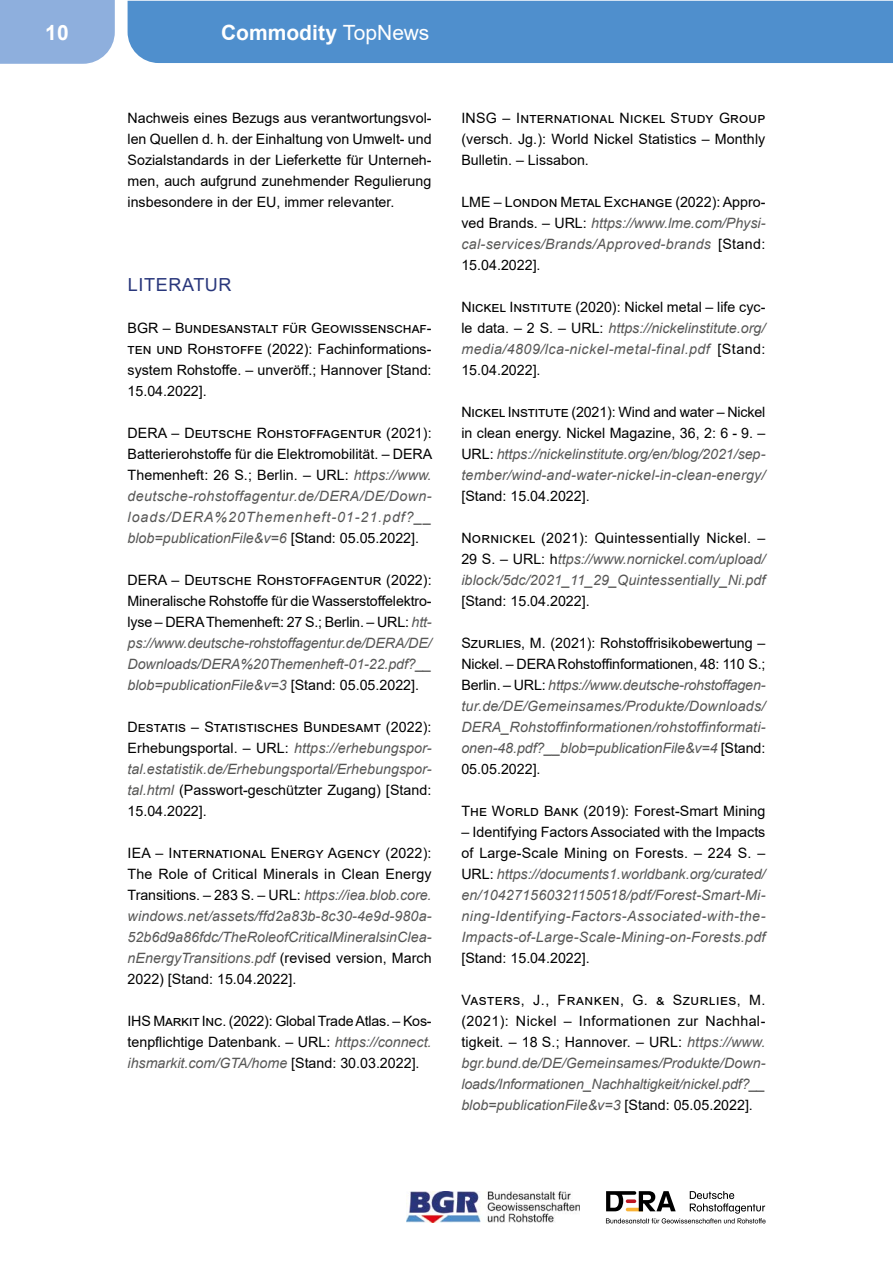
<style>
.page{position:relative;width:893px;height:1263px;background:#fff}
.page>*{position:absolute;margin:0;border:0;box-sizing:border-box;transform-origin:0 0}
.t1{font:700 21px "Arial";color:#fff}
.Überschriften_Ü_Kap__ohne_Nr{font:18px "Arial";letter-spacing:.035em;color:#28367b}
.Literaturverzeichnis{font:14.25px/21px "Arial";color:#000;text-align:justify}
.Literaturverzeichnis-2{font:italic 14.25px/21px "Arial";letter-spacing:.01em;color:#575756;text-align:justify}
.Fließtext_Fließtext{font:14.25px/21px "Arial";color:#000;text-align:justify}
.s1{font-weight:400}
.s2{font-style:italic;color:#575756}
.s3{font-style:normal;color:#000}
</style>
<div class="page">
<div style="left:128px;top:1px;width:765px;height:62px;background:#4f8fcd"></div>
<div style="left:0;top:0;width:115px;height:64px;background:#8eafdd"></div>
<img style="left:406px;top:1191px;width:174px;height:31px">
<svg style="left:606px;top:1191px;width:160px;height:32px"></svg>
<h1 class="t1" style="left:45px;top:17px;width:25px">10</h1>
<h1 class="t1" style="left:221px;top:17px;width:210px">Commodity <span class="s1">TopNews</span></h1>
<p class="Fließtext_Fließtext" style="left:128px;top:107px;width:306px">Nachweis eines Bezugs aus verantwortungsvol&shy;len Quellen d. h. der Einhaltung von Umwelt- und Sozialstandards in der Lieferkette für Unterneh&shy;men, auch aufgrund zunehmender Regulierung insbesondere in der EU, immer relevanter.</p>
<h1 class="Überschriften_Ü_Kap__ohne_Nr" style="left:128px;top:272px;width:105px">LITERATUR</h1>
<p class="Literaturverzeichnis" style="left:128px;top:317px;width:306px">BGR – Bundesanstalt für Geowissenschaf&shy;ten und Rohstoffe (2022): Fachinformations&shy;system Rohstoffe. – unveröff.; Hannover [Stand:<br>15.04.2022].</p>
<p class="Literaturverzeichnis" style="left:128px;top:422px;width:306px">DERA – Deutsche Rohstoffagentur (2021):<br>Batterierohstoffe für die Elektromobilität. – DERA Themenheft: 26 S.; Berlin. – URL: <span class="s2">https://www. deutsche-rohstoffagentur.de/DERA/DE/Down&shy;loads/DERA%20Themenheft-01-21.pdf?__ blob=publicationFile&amp;v=6</span> [Stand: 05.05.2022].</p>
<p class="Literaturverzeichnis" style="left:128px;top:569px;width:306px">DERA – Deutsche Rohstoffagentur (2022):<br>Mineralische Rohstoffe für die Wasserstoffelektro&shy;lyse – DERA Themenheft: 27 S.; Berlin. – URL: <span class="s2">htt&shy;ps://www.deutsche-rohstoffagentur.de/DERA/DE/ Downloads/DERA%20Themenheft-01-22.pdf?__ blob=publicationFile&amp;v=3</span> [Stand: 05.05.2022].</p>
<p class="Literaturverzeichnis" style="left:128px;top:716px;width:306px">Destatis – Statistisches Bundesamt (2022):<br>Erhebungsportal. – URL: <span class="s2">https://erhebungspor&shy;tal.estatistik.de/Erhebungsportal/Erhebungspor&shy;tal.html</span> (Passwort-geschützter Zugang) [Stand:<br>15.04.2022].</p>
<p class="Literaturverzeichnis" style="left:128px;top:842px;width:306px">IEA – International Energy Agency (2022):<br>The Role of Critical Minerals in Clean Energy Transitions. – 283 S. – URL: <span class="s2">https://iea.blob.core. windows.net/assets/ffd2a83b-8c30-4e9d-980a-52b6d9a86fdc/TheRoleofCriticalMineralsinClea&shy;nEnergyTransitions.pdf</span> (revised version, March 2022) [Stand: 15.04.2022].</p>
<p class="Literaturverzeichnis" style="left:128px;top:1010px;width:306px">IHS Markit Inc. (2022): Global Trade Atlas. – Kos&shy;tenpflichtige Datenbank. – URL: <span class="s2">https://connect. ihsmarkit.com/GTA/home</span> [Stand: 30.03.2022].</p>
<p class="Literaturverzeichnis" style="left:461px;top:107px;width:305px">INSG – International Nickel Study Group (versch. Jg.): World Nickel Statistics – Monthly Bulletin. – Lissabon.</p>
<p class="Literaturverzeichnis" style="left:461px;top:191px;width:306px">LME – London Metal Exchange (2022): Appro&shy;ved Brands. – URL: <span class="s2">https://www.lme.com/Physi&shy;cal-services/Brands/Approved-brands</span> [Stand:<br>15.04.2022].</p>
<p class="Literaturverzeichnis" style="left:461px;top:296px;width:306px">Nickel Institute (2020): Nickel metal – life cyc&shy;le data. – 2 S. – URL: <span class="s2">https://nickelinstitute.org/ media/4809/lca-nickel-metal-final.pdf</span> [Stand:<br>15.04.2022].</p>
<p class="Literaturverzeichnis" style="left:461px;top:401px;width:306px">Nickel Institute (2021): Wind and water – Nickel in clean energy. Nickel Magazine, 36, 2: 6 - 9. – URL: <span class="s2">https://nickelinstitute.org/en/blog/2021/sep&shy;tember/wind-and-water-nickel-in-clean-energy/ </span>[Stand: 15.04.2022].</p>
<p class="Literaturverzeichnis-2" style="left:461px;top:527px;width:306px"><span class="s3">Nornickel (2021): Quintessentially Nickel. – 29 S. – URL: h</span>ttps://www.nornickel.com/upload/ iblock/5dc/2021_11_29_Quintessentially_Ni.pdf <span class="s3">[Stand: 15.04.2022].</span></p>
<p class="Literaturverzeichnis-2" style="left:461px;top:632px;width:306px"><span class="s3">Szurlies, M. (2021): Rohstoffrisikobewertung – Nickel. – DERA Rohstoffinformationen, 48: 110 S.; Berlin. – URL:</span> https://www.deutsche-rohstoffagen&shy;tur.de/DE/Gemeinsames/Produkte/Downloads/ DERA_Rohstoffinformationen/rohstoffinformati&shy;onen-48.pdf?__blob=publicationFile&amp;v=4 <span class="s3">[Stand:<br>05.05.2022].</span></p>
<p class="Literaturverzeichnis" style="left:461px;top:800px;width:306px">The World Bank (2019): Forest-Smart Mining</p>
<p class="Literaturverzeichnis-2" style="left:461px;top:821px;width:306px"><span class="s3">– Identifying Factors Associated with the Impacts of Large-Scale Mining on Forests. – 224 S. – URL:</span> https://documents1.worldbank.org/curated/ en/104271560321150518/pdf/Forest-Smart-Mi&shy;ning-Identifying-Factors-Associated-with-the-Impacts-of-Large-Scale-Mining-on-Forests.pdf <span class="s3">[Stand: 15.04.2022].</span></p>
<p class="Literaturverzeichnis-2" style="left:461px;top:989px;width:306px"><span class="s3">Vasters, J., Franken, G. &amp; Szurlies, M. (2021): Nickel – Informationen zur Nachhal&shy;tigkeit. – 18 S.; Hannover. – URL:</span> https://www. bgr.bund.de/DE/Gemeinsames/Produkte/Down&shy;loads/Informationen_Nachhaltigkeit/nickel.pdf?__ blob=publicationFile&amp;v=3 <span class="s3">[Stand: 05.05.2022].</span></p>
</div>
